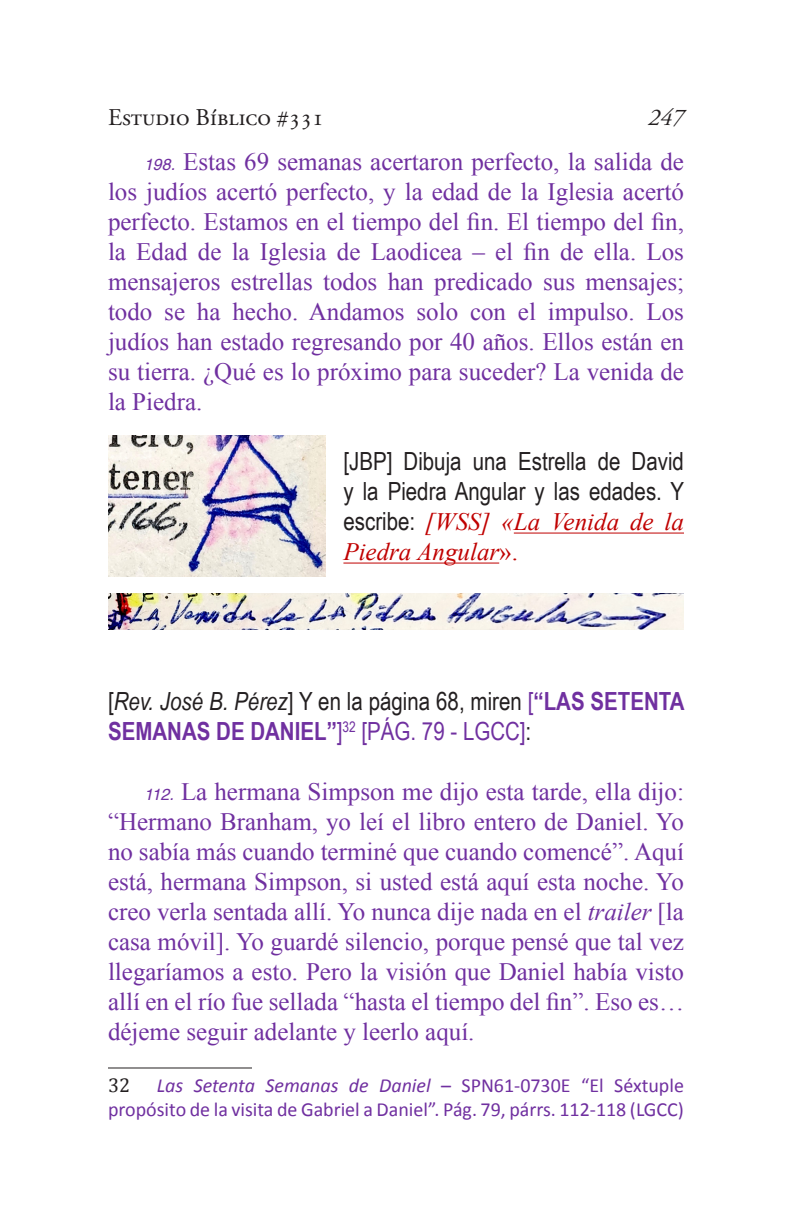
<style>
.page{position:relative;width:792px;height:1224px;background:#fff}
.page>*{position:absolute;margin:0;border:0;box-sizing:border-box;transform-origin:0 0}
.t1{font:25px/30px "Times New Roman";color:#7030a0;text-align:justify}
.t2{font:25px/30px "Arial Narrow";color:#231f20;text-align:justify}
.t3{font:700 25px/30px "Arial Narrow";color:#7030a0}
.t4{font:24px "Adobe Garamond Pro";color:#231f20}
.t5{font:italic 24px "Adobe Garamond Pro";color:#231f20}
.Footnote_text{font:20px/24px "Calibri";color:#7030a0;text-align:right}
.Footnote_text-2{font:20px "Cambria";color:#231f20}
.s1{font-family:"Helvetica";font-style:italic;font-size:16px}
.s2{font-family:"Times New Roman";font-style:italic;color:#c00000}
.s3{font-family:"Times New Roman";color:#c00000}
.s4{font-weight:400;color:#231f20}
.s5{font-weight:400;font-style:italic;color:#231f20}
.s6{font-weight:400}
.s7{font-style:italic}
</style>
<div class="page">
<hr style="left:514px;top:533px;width:170px;height:1px;background:#c00000">
<hr style="left:343px;top:563px;width:156px;height:1px;background:#c00000">
<hr style="left:108px;top:1068px;width:144px;height:1px;background:#231f20">
<img style="left:108px;top:593px;width:576px;height:36px">
<img style="left:108px;top:435px;width:217px;height:142px">
<p class="t4" style="left:108px;top:103px;width:218px">Estudio Bíblico #331</p>
<p class="t5" style="left:648px;top:103px;width:37px">247</p>
<p class="t1" style="left:108px;top:147px;width:578px;text-indent:36px"><span class="s1">198.</span> Estas 69 semanas acertaron perfecto, la salida de los judíos acertó perfecto, y la edad de la Iglesia acertó perfecto. Estamos en el tiempo del fin. El tiempo del fin, la Edad de la Iglesia de Laodicea – el fin de ella. Los mensajeros estrellas todos han predicado sus mensajes; todo se ha hecho. Andamos solo con el impulso. Los judíos han estado regresando por 40 años. Ellos están en su tierra. ¿Qué es lo próximo para suceder? La venida de la Piedra.</p>
<p class="t2" style="left:343px;top:446px;width:342px">[JBP] Dibuja una Estrella de David y la Piedra Angular y las edades. Y escribe: <span class="s2">[WSS] «La Venida de la Piedra Angular</span><span class="s3">».</span></p>
<p class="t3" style="left:108px;top:685px;width:578px"><span class="s4">[</span><span class="s5">Rev. José B. Pérez</span><span class="s4">] Y en la página 68, miren</span> <span class="s6">[</span>“LAS SETENTA<br>SEMANAS DE DANIEL”<span class="s6">]</span><sup>32</sup> <span class="s6">[PÁG. 79 - LGCC]</span><span class="s4">:</span></p>
<p class="t1" style="left:108px;top:777px;width:578px;text-indent:36px"><span class="s1">112.</span> La hermana Simpson me dijo esta tarde, ella dijo: “Hermano Branham, yo leí el libro entero de Daniel. Yo no sabía más cuando terminé que cuando comencé”. Aquí está, hermana Simpson, si usted está aquí esta noche. Yo creo verla sentada allí. Yo nunca dije nada en el <span class="s7">trailer</span> [la casa móvil]. Yo guardé silencio, porque pensé que tal vez llegaríamos a esto. Pero la visión que Daniel había visto allí en el río fue sellada “hasta el tiempo del fin”. Eso es… déjeme seguir adelante y leerlo aquí.</p>
<p class="Footnote_text-2" style="left:108px;top:1073px;width:24px">32</p>
<p class="Footnote_text" style="left:108px;top:1072px;width:577px"><span class="s7">Las Setenta Semanas de Daniel</span> – SPN61-0730E “El Séxtuple propósito de la visita de Gabriel a Daniel”. Pág. 79, párrs. 112-118 (LGCC)</p>
</div>
